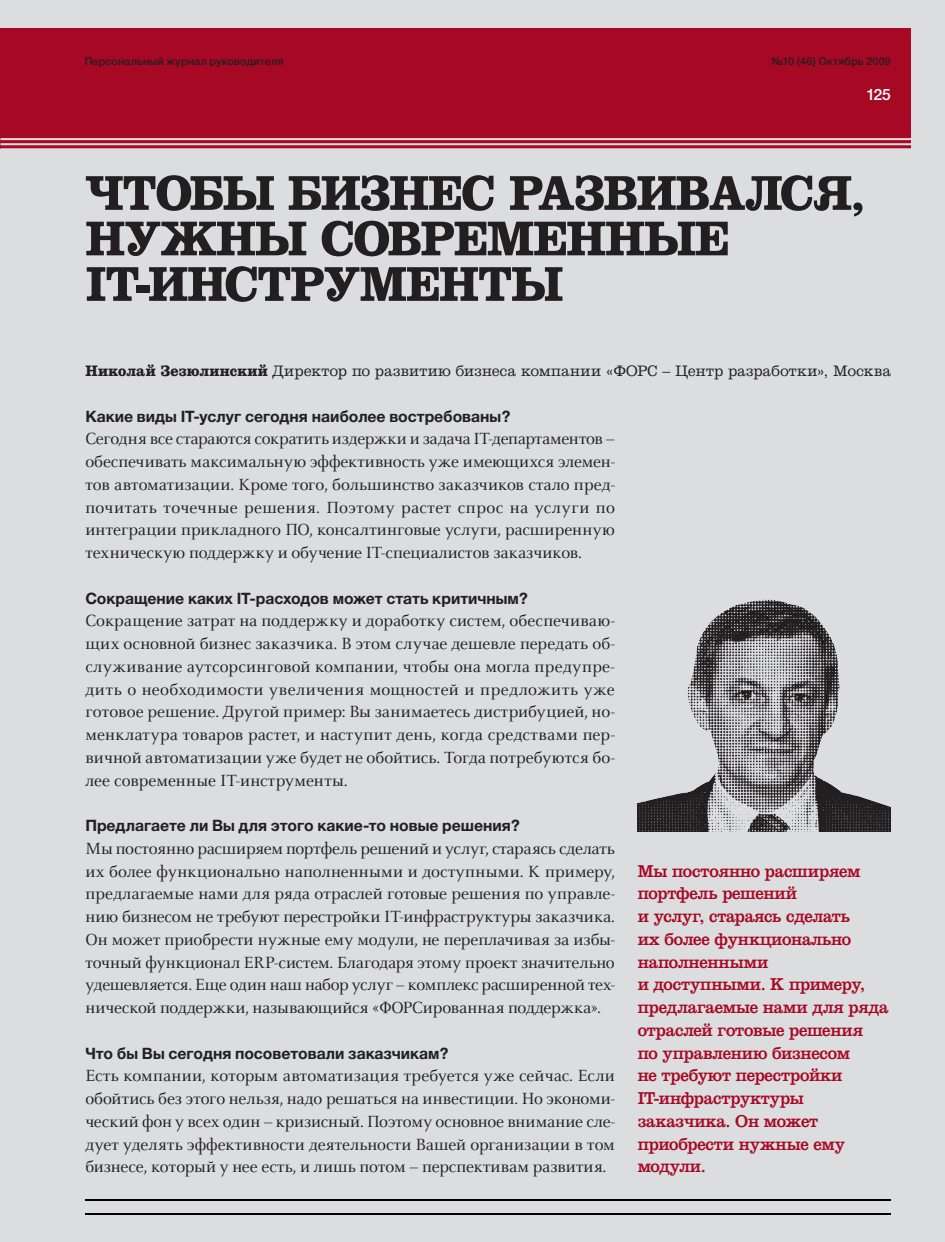
<style>
.page{position:relative;width:945px;height:1242px;background:#fff}
.page>*{position:absolute;margin:0;border:0;box-sizing:border-box;transform-origin:0 0}
.t1{font:700 50.75px/45.5px "IN Ventura";letter-spacing:-.025em;color:#231f20}
.t2{font:17.85px/22.8px "GD Celestial";letter-spacing:-.005em;color:#231f20;text-align:justify}
.t3{font:17.85px/22.8px "IN Ventura";letter-spacing:-.01em;color:#a70824}
.t4{font:700 15.75px "Helvetica Neue Cyr";letter-spacing:-.005em;color:#231f20}
.t5{font:300 15.75px "IN Ventura";letter-spacing:.02em;color:#231f20}
.t6{font:500 15.75px "Helvetica Neue Cyr";color:#fff}
.t7{font:500 10.85px "Helvetica Neue Cyr";letter-spacing:.01em;color:#231f20}
.s1{font-weight:700}
</style>
<div class="page">
<div style="left:0;top:0;width:944px;height:1242px;background:#dcdddf"></div>
<div style="left:0;top:28px;width:911px;height:121px;background:#a70824"></div>
<hr style="left:85px;top:1213px;width:805px;height:2px;background:#000002">
<hr style="left:85px;top:1199px;width:805px;height:1px;background:#000002">
<hr style="left:0;top:138px;width:911px;height:2px;background:#dcdddf">
<hr style="left:0;top:143px;width:911px;height:2px;background:#dcdddf">
<hr style="left:0;top:148px;width:911px;height:2px;background:#dcdddf">
<img style="left:637px;top:599px;width:253px;height:232px">
<p class="t7" style="left:85px;top:57px;width:200px">Персональный журнал руководителя</p>
<p class="t7" style="left:771px;top:57px;width:121px">№10 (46) Октябрь 2009</p>
<p class="t6" style="left:866px;top:89px;width:26px">125</p>
<p class="t1" style="left:85px;top:175px;width:781px">ЧТОБЫ БИЗНЕС РАЗВИВАЛСЯ,<br>НУЖНЫ СОВРЕМЕННЫЕ<br>IT-ИНСТРУМЕНТЫ</p>
<p class="t5" style="left:85px;top:365px;width:807px"><span class="s1">Николай Зезюлинский</span> Директор по развитию бизнеса компании «ФОРС – Центр разработки», Москва</p>
<p class="t4" style="left:85px;top:410px;width:426px">Какие виды IT-услуг сегодня наиболее востребованы?</p>
<p class="t2" style="left:85px;top:429px;width:531px">Сегодня все стараются сократить издержки и задача IT-департаментов – обеспечивать максимальную эффективность уже имеющихся элемен&shy;тов автоматизации. Кроме того, большинство заказчиков стало пред&shy;почитать точечные решения. Поэтому растет спрос на услуги по интеграции прикладного ПО, консалтинговые услуги, расширенную техническую поддержку и обучение IT-специалистов заказчиков.</p>
<p class="t4" style="left:85px;top:592px;width:444px">Сокращение каких IT-расходов может стать критичным?</p>
<p class="t2" style="left:85px;top:611px;width:531px">Сокращение затрат на поддержку и доработку систем, обеспечиваю&shy;щих основной бизнес заказчика. В этом случае дешевле передать об&shy;служивание аутсорсинговой компании, чтобы она могла предупре&shy;дить о необходимости увеличения мощностей и предложить уже готовое решение. Другой пример: Вы занимаетесь дистрибуцией, но&shy;менклатура товаров растет, и наступит день, когда средствами пер&shy;вичной автоматизации уже будет не обойтись. Тогда потребуются бо&shy;лее современные IT-инструменты.</p>
<p class="t4" style="left:85px;top:820px;width:436px">Предлагаете ли Вы для этого какие-то новые решения?</p>
<p class="t2" style="left:85px;top:839px;width:531px">Мы постоянно расширяем портфель решений и услуг, стараясь сделать их более функционально наполненными и доступными. К примеру, предлагаемые нами для ряда отраслей готовые решения по управле&shy;нию бизнесом не требуют перестройки IT-инфраструктуры заказчика.<br>Он может приобрести нужные ему модули, не переплачивая за избы&shy;точный функционал ERP-систем. Благодаря этому проект значительно удешевляется. Еще один наш набор услуг – комплекс расширенной тех&shy;нической поддержки, называющийся «ФОРСированная поддержка».</p>
<p class="t4" style="left:85px;top:1047px;width:364px">Что бы Вы сегодня посоветовали заказчикам?</p>
<p class="t2" style="left:85px;top:1066px;width:531px">Есть компании, которым автоматизация требуется уже сейчас. Если обойтись без этого нельзя, надо решаться на инвестиции. Но экономи&shy;ческий фон у всех один – кризисный. Поэтому основное внимание сле&shy;дует уделять эффективности деятельности Вашей организации в том бизнесе, который у нее есть, и лишь потом – перспективам развития.</p>
<p class="t3" style="left:637px;top:861px;width:252px">Мы постоянно расширяем портфель решений<br>и услуг, стараясь сделать<br>их более функционально наполненными<br>и доступными. К примеру, предлагаемые нами для ряда отраслей готовые решения<br>по управлению бизнесом<br>не требуют перестройки<br>IT-инфраструктуры заказчика. Он может приобрести нужные ему модули.</p>
</div>
